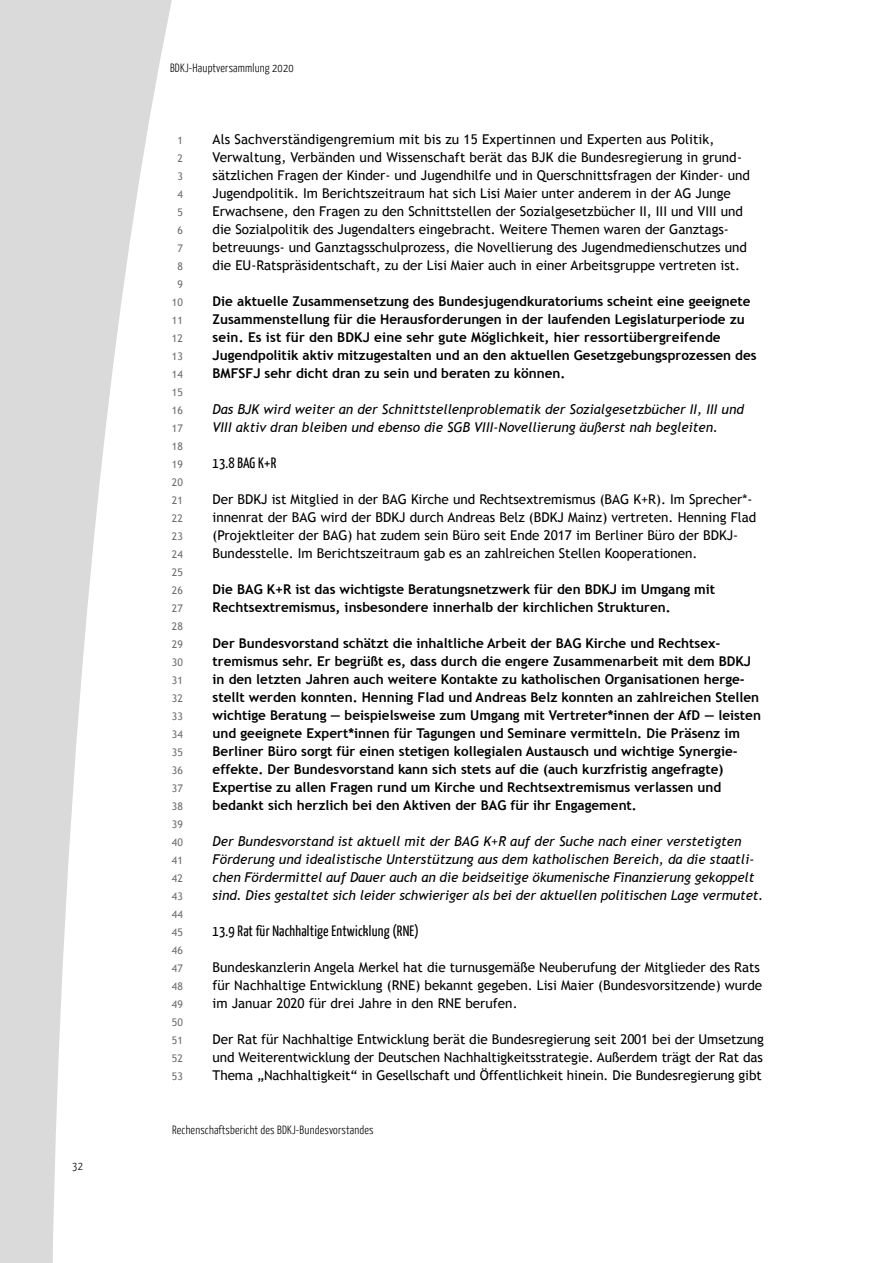
<style>
.page{position:relative;width:893px;height:1263px;background:#fff}
.page>*{position:absolute;margin:0;border:0;box-sizing:border-box;transform-origin:0 0}
._04_hl_copy{font:15px "BDKJ";color:#000}
._05_copy{font:13.5px/18px "Trebuchet MS";color:#000}
._05_copy-2{font:700 13.5px/18px "Trebuchet MS";color:#000}
._05_copy-3{font:italic 13.5px/18px "Trebuchet MS";color:#000}
.t1{font:300 12px "BDKJ";color:#000}
.t2{font:10.5px/18px "Trebuchet MS";color:#706f6f;text-align:center}
</style>
<div class="page">
<svg style="left:0;top:0;width:172px;height:1263px;fill:#dadada"></svg>
<p class="t1" style="left:72px;top:1158px;width:12px">32</p>
<p class="t1" style="left:170px;top:60px;width:125px">BDKJ-Hauptversammlung 2020</p>
<p class="t2" style="left:172px;top:131px;width:13px">1<br>2<br>3<br>4<br>5<br>6<br>7<br>8<br>9<br>10<br>11<br>12<br>13<br>14<br>15<br>16<br>17<br>18<br>19<br>20<br>21<br>22<br>23<br>24<br>25<br>26<br>27<br>28<br>29<br>30<br>31<br>32<br>33<br>34<br>35<br>36<br>37<br>38<br>39<br>40<br>41<br>42<br>43<br>44<br>45<br>46<br>47<br>48<br>49<br>50<br>51<br>52<br>53</p>
<p class="_05_copy" style="left:213px;top:130px;width:539px">Als Sachverständigengremium mit bis zu 15 Expertinnen und Experten aus Politik, Verwaltung, Verbänden und Wissenschaft berät das BJK die Bundesregierung in grund-- sätzlichen Fragen der Kinder- und Jugendhilfe und in Querschnittsfragen der Kinder- und Jugendpolitik. Im Berichtszeitraum hat sich Lisi Maier unter anderem in der AG Junge Erwachsene, den Fragen zu den Schnittstellen der Sozialgesetzbücher II, III und VIII und die Sozialpolitik des Jugendalters eingebracht. Weitere Themen waren der Ganztags&shy;betreuungs- und Ganztagsschulprozess, die Novellierung des Jugendmedienschutzes und die EU-Ratspräsidentschaft, zu der Lisi Maier auch in einer Arbeitsgruppe vertreten ist.</p>
<p class="_05_copy-2" style="left:213px;top:292px;width:546px">Die aktuelle Zusammensetzung des Bundesjugendkuratoriums scheint eine geeignete Zusammenstellung für die Herausforderungen in der laufenden Legislaturperiode zu sein. Es ist für den BDKJ eine sehr gute Möglichkeit, hier ressortübergreifende Jugendpolitik aktiv mitzugestalten und an den aktuellen Gesetzgebungsprozessen des BMFSFJ sehr dicht dran zu sein und beraten zu können.</p>
<p class="_05_copy-3" style="left:213px;top:400px;width:533px">Das BJK wird weiter an der Schnittstellenproblematik der Sozialgesetzbücher II, III und<br>VIII aktiv dran bleiben und ebenso die SGB VIII-Novellierung äußerst nah begleiten.</p>
<p class="_04_hl_copy" style="left:213px;top:453px;width:65px">13.8 BAG K+R</p>
<p class="_05_copy" style="left:213px;top:490px;width:545px">Der BDKJ ist Mitglied in der BAG Kirche und Rechtsextremismus (BAG K+R). Im Sprecher*- innenrat der BAG wird der BDKJ durch Andreas Belz (BDKJ Mainz) vertreten. Henning Flad (Projektleiter der BAG) hat zudem sein Büro seit Ende 2017 im Berliner Büro der BDKJ-Bundesstelle. Im Berichtszeitraum gab es an zahlreichen Stellen Kooperationen.</p>
<p class="_05_copy-2" style="left:213px;top:580px;width:504px">Die BAG K+R ist das wichtigste Beratungsnetzwerk für den BDKJ im Umgang mit<br>Rechtsextremismus, insbesondere innerhalb der kirchlichen Strukturen.</p>
<p class="_05_copy-2" style="left:213px;top:634px;width:550px">Der Bundesvorstand schätzt die inhaltliche Arbeit der BAG Kirche und Rechtsex&shy;tremismus sehr. Er begrüßt es, dass durch die engere Zusammenarbeit mit dem BDKJ in den letzten Jahren auch weitere Kontakte zu katholischen Organisationen herge&shy;stellt werden konnten. Henning Flad und Andreas Belz konnten an zahlreichen Stellen wichtige Beratung — beispielsweise zum Umgang mit Vertreter*innen der AfD — leisten und geeignete Expert*innen für Tagungen und Seminare vermitteln. Die Präsenz im Berliner Büro sorgt für einen stetigen kollegialen Austausch und wichtige Synergie&shy;effekte. Der Bundesvorstand kann sich stets auf die (auch kurzfristig angefragte)<br>Expertise zu allen Fragen rund um Kirche und Rechtsextremismus verlassen und bedankt sich herzlich bei den Aktiven der BAG für ihr Engagement.</p>
<p class="_05_copy-3" style="left:213px;top:832px;width:552px">Der Bundesvorstand ist aktuell mit der BAG K+R auf der Suche nach einer verstetigten Förderung und idealistische Unterstützung aus dem katholischen Bereich, da die staatli&shy;chen Fördermittel auf Dauer auch an die beidseitige ökumenische Finanzierung gekoppelt sind. Dies gestaltet sich leider schwieriger als bei der aktuellen politischen Lage vermutet.</p>
<p class="_04_hl_copy" style="left:213px;top:921px;width:208px">13.9 Rat für Nachhaltige Entwicklung (RNE)</p>
<p class="_05_copy" style="left:213px;top:958px;width:551px">Bundeskanzlerin Angela Merkel hat die turnusgemäße Neuberufung der Mitglieder des Rats für Nachhaltige Entwicklung (RNE) bekannt gegeben. Lisi Maier (Bundesvorsitzende) wurde im Januar 2020 für drei Jahre in den RNE berufen.</p>
<p class="_05_copy" style="left:213px;top:1030px;width:553px;text-align:justify">Der Rat für Nachhaltige Entwicklung berät die Bundesregierung seit 2001 bei der Umsetzung und Weiterentwicklung der Deutschen Nachhaltigkeitsstrategie. Außerdem trägt der Rat das Thema „Nachhaltigkeit“ in Gesellschaft und Öffentlichkeit hinein. Die Bundesregierung gibt</p>
<p class="t1" style="left:172px;top:1122px;width:203px">Rechenschaftsbericht des BDKJ-Bundesvorstandes</p>
</div>
